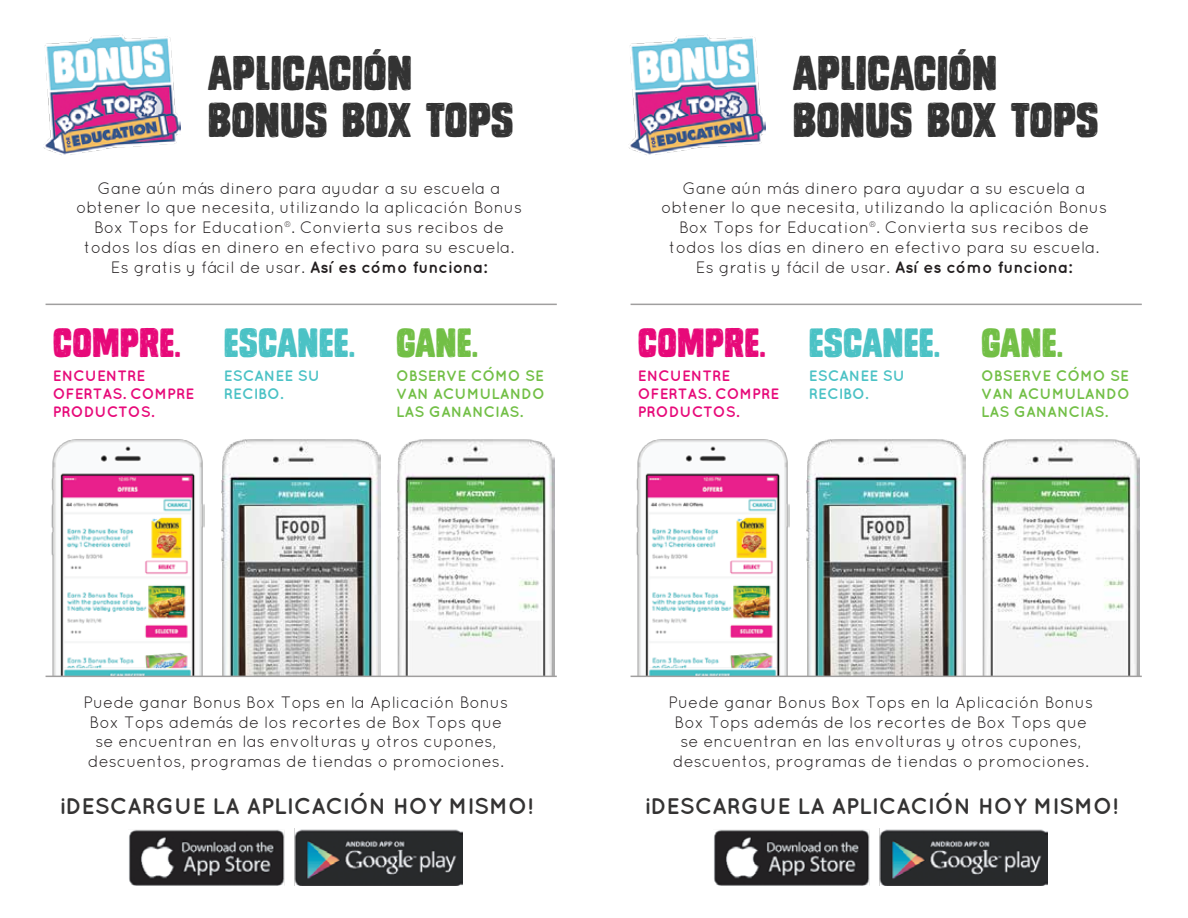
<style>
.page{position:relative;width:1188px;height:918px;background:#fff}
.page>*{position:absolute;margin:0;border:0;box-sizing:border-box;transform-origin:0 0}
.t1{font:46.5px/46.5px "Monstro";color:#333}
.t2{font:39px "Monstro";color:#4bc2c5}
.t3{font:39px "Monstro";color:#e70979}
.t4{font:39px "Monstro";color:#72bf46}
.t5{font:700 22.5px "Quicksand";color:#343333}
.t6{font:16.5px/19.8px "Quicksand";color:#231f20;text-align:center}
.t7{font:700 15px/18px "Quicksand";color:#72bf46;text-align:justify}
.t8{font:700 15px/18px "Quicksand";color:#e70979}
.t9{font:700 15px/18px "Quicksand";color:#4bc2c5}
.s1{font-weight:700}
</style>
<div class="page">
<img style="left:44px;top:35px;width:136px;height:120px">
<img style="left:51px;top:439px;width:153px;height:237px">
<img style="left:222px;top:439px;width:158px;height:237px">
<img style="left:398px;top:440px;width:156px;height:236px">
<hr style="left:46px;top:676px;width:511px;height:1px;background:#a09f9f">
<hr style="left:46px;top:304px;width:511px;height:1px;background:#a09f9f">
<img style="left:129px;top:829px;width:334px;height:57px">
<img style="left:629px;top:35px;width:136px;height:120px">
<img style="left:636px;top:439px;width:153px;height:237px">
<img style="left:807px;top:439px;width:158px;height:237px">
<img style="left:983px;top:440px;width:156px;height:236px">
<hr style="left:631px;top:676px;width:511px;height:1px;background:#a09f9f">
<hr style="left:631px;top:304px;width:511px;height:1px;background:#a09f9f">
<img style="left:714px;top:829px;width:334px;height:57px">
<h1 class="t1" style="left:208px;top:51px;width:307px">APLICACIÓN<br>BONUS BOX TOPS</h1>
<p class="t6" style="left:76px;top:178px;width:448px">Gane aún más dinero para ayudar a su escuela a obtener lo que necesita, utilizando la aplicación Bonus Box Tops for Education®. Convierta sus recibos de todos los días en dinero en efectivo para su escuela.<br>Es gratis y fácil de usar. <span class="s1">Así es cómo funciona:</span></p>
<h2 class="t3" style="left:53px;top:321px;width:130px">COMPRE.</h2>
<p class="t8" style="left:53px;top:366px;width:143px">ENCUENTRE<br>OFERTAS. COMPRE<br>PRODUCTOS.</p>
<h2 class="t2" style="left:224px;top:321px;width:133px">ESCANEE.</h2>
<p class="t9" style="left:224px;top:366px;width:98px">ESCANEE SU<br>RECIBO.</p>
<h2 class="t4" style="left:396px;top:321px;width:84px">GANE.</h2>
<p class="t7" style="left:396px;top:366px;width:150px">OBSERVE CÓMO SE VAN ACUMULANDO LAS GANANCIAS.</p>
<h1 class="t1" style="left:793px;top:51px;width:307px">APLICACIÓN<br>BONUS BOX TOPS</h1>
<p class="t6" style="left:661px;top:178px;width:448px">Gane aún más dinero para ayudar a su escuela a obtener lo que necesita, utilizando la aplicación Bonus Box Tops for Education®. Convierta sus recibos de todos los días en dinero en efectivo para su escuela.<br>Es gratis y fácil de usar. <span class="s1">Así es cómo funciona:</span></p>
<h2 class="t3" style="left:638px;top:321px;width:130px">COMPRE.</h2>
<p class="t8" style="left:638px;top:366px;width:143px">ENCUENTRE<br>OFERTAS. COMPRE<br>PRODUCTOS.</p>
<h2 class="t2" style="left:809px;top:321px;width:133px">ESCANEE.</h2>
<p class="t9" style="left:809px;top:366px;width:98px">ESCANEE SU<br>RECIBO.</p>
<h2 class="t4" style="left:981px;top:321px;width:84px">GANE.</h2>
<p class="t7" style="left:981px;top:366px;width:150px">OBSERVE CÓMO SE VAN ACUMULANDO LAS GANANCIAS.</p>
<p class="t6" style="left:84px;top:692px;width:426px">Puede ganar Bonus Box Tops en la Aplicación Bonus Box Tops además de los recortes de Box Tops que se encuentran en las envolturas y otros cupones, descuentos, programas de tiendas o promociones.</p>
<h3 class="t5" style="left:60px;top:793px;width:475px">¡DESCARGUE LA APLICACIÓN HOY MISMO!</h3>
<p class="t6" style="left:669px;top:692px;width:426px">Puede ganar Bonus Box Tops en la Aplicación Bonus Box Tops además de los recortes de Box Tops que se encuentran en las envolturas y otros cupones, descuentos, programas de tiendas o promociones.</p>
<h3 class="t5" style="left:645px;top:793px;width:475px">¡DESCARGUE LA APLICACIÓN HOY MISMO!</h3>
</div>
